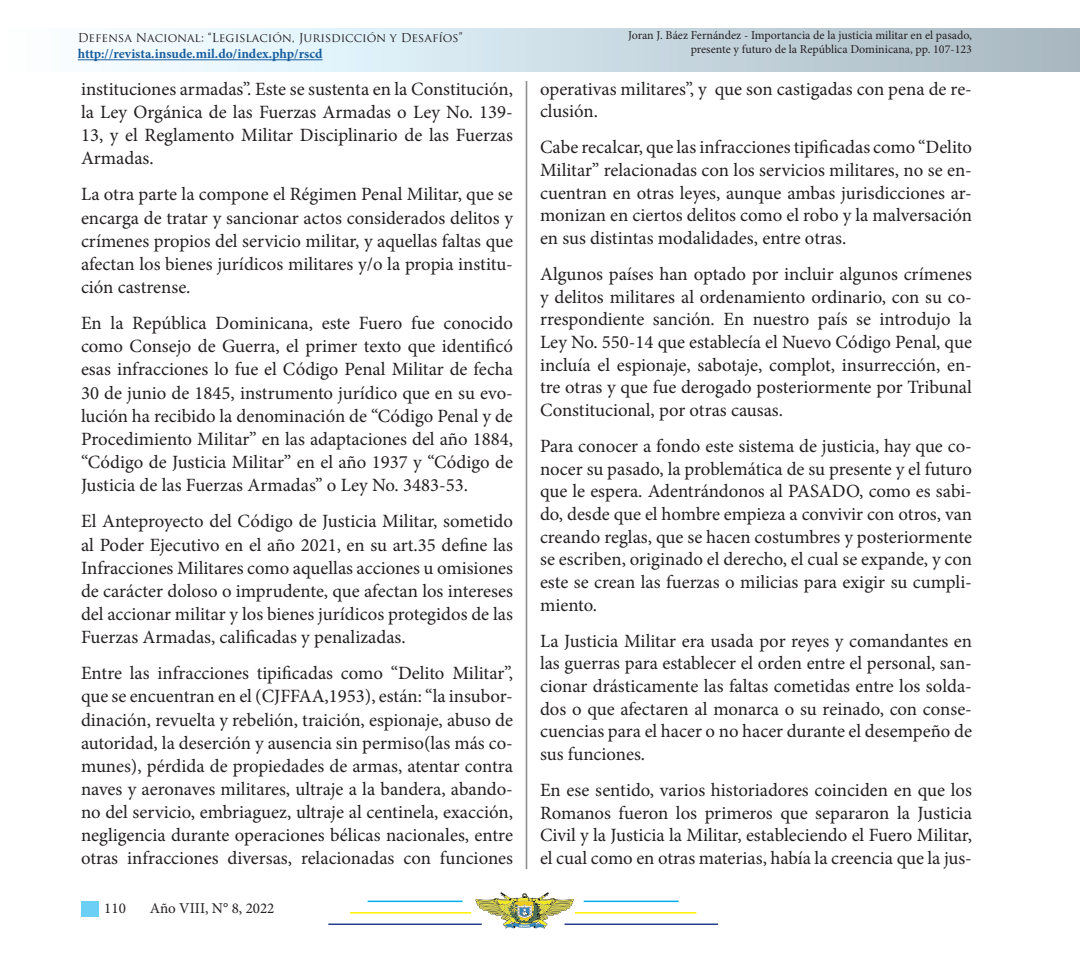
<style>
.page{position:relative;width:1080px;height:972px;background:#fff}
.page>*{position:absolute;margin:0;border:0;box-sizing:border-box;transform-origin:0 0}
.CUERPO{font:18.75px/23.1px "Minion Pro";color:#231f20;text-align:justify}
.t1{font:15px "Minion Pro";color:#231f20}
.t2{font:700 13.5px "Minion Pro";color:#175d9e}
.t3{font:12px/14.4px "Minion Pro";color:#231f20;text-align:right}
.t4{font:12px "Trajan Pro";color:#231f20}
</style>
<div class="page">
<div style="left:81px;top:901px;width:18px;height:16px;background:#6bcff6"></div>
<svg style="left:476px;top:892px;width:98px;height:37px"></svg>
<hr style="left:584px;top:901px;width:95px;height:1px;background:#00aeef">
<hr style="left:575px;top:912px;width:121px;height:2px;background:#fff101">
<hr style="left:565px;top:924px;width:153px;height:1px;background:#253f8e">
<hr style="left:368px;top:901px;width:95px;height:1px;background:#00aeef">
<hr style="left:350px;top:912px;width:121px;height:2px;background:#fff101">
<hr style="left:328px;top:924px;width:154px;height:1px;background:#253f8e">
<div style="left:0;top:28px;width:1080px;height:44px;background:linear-gradient(to right,#fbffff,#a7bac4)"></div>
<hr style="left:78px;top:59px;width:245px;height:1px;background:#175d9e">
<hr style="left:526px;top:81px;width:1px;height:788px;background:#8f8d8d">
<p class="t4" style="left:78px;top:30px;width:387px">Defensa Nacional: “Legislación, Jurisdicción y Desafíos”</p>
<p class="t2" style="left:78px;top:45px;width:246px">http://revista.insude.mil.do/index.php/rscd</p>
<p class="CUERPO" style="left:81px;top:77px;width:434px">instituciones armadas”. Este se sustenta en la Constitución, la Ley Orgánica de las Fuerzas Armadas o Ley No. 139- 13, y el Reglamento Militar Disciplinario de las Fuerzas Armadas.</p>
<p class="CUERPO" style="left:81px;top:183px;width:434px">La otra parte la compone el Régimen Penal Militar, que se encarga de tratar y sancionar actos considerados delitos y crímenes propios del servicio militar, y aquellas faltas que afectan los bienes jurídicos militares y/o la propia institu&shy;ción castrense.</p>
<p class="CUERPO" style="left:81px;top:312px;width:434px">En la República Dominicana, este Fuero fue conocido como Consejo de Guerra, el primer texto que identificó esas infracciones lo fue el Código Penal Militar de fecha 30 de junio de 1845, instrumento jurídico que en su evo&shy;lución ha recibido la denominación de “Código Penal y de Procedimiento Militar” en las adaptaciones del año 1884, “Código de Justicia Militar” en el año 1937 y “Código de Justicia de las Fuerzas Armadas” o Ley No. 3483-53.</p>
<p class="CUERPO" style="left:81px;top:510px;width:434px">El Anteproyecto del Código de Justicia Militar, sometido al Poder Ejecutivo en el año 2021, en su art.35 define las Infracciones Militares como aquellas acciones u omisiones de carácter doloso o imprudente, que afectan los intereses del accionar militar y los bienes jurídicos protegidos de las Fuerzas Armadas, calificadas y penalizadas.</p>
<p class="CUERPO" style="left:81px;top:662px;width:434px">Entre las infracciones tipificadas como “Delito Militar”, que se encuentran en el (CJFFAA,1953), están: “la insubor&shy;dinación, revuelta y rebelión, traición, espionaje, abuso de autoridad, la deserción y ausencia sin permiso(las más co&shy;munes), pérdida de propiedades de armas, atentar contra naves y aeronaves militares, ultraje a la bandera, abando&shy;no del servicio, embriaguez, ultraje al centinela, exacción, negligencia durante operaciones bélicas nacionales, entre otras infracciones diversas, relacionadas con funciones</p>
<p class="t1" style="left:104px;top:898px;width:23px">110</p>
<p class="t1" style="left:150px;top:898px;width:126px">Año VIII, N° 8, 2022</p>
<p class="t3" style="left:628px;top:28px;width:345px">Joran J. Báez Fernández - Importancia de la justicia militar en el pasado, presente y futuro de la República Dominicana, pp. 107-123</p>
<p class="CUERPO" style="left:540px;top:77px;width:434px;line-height:22.6px">operativas militares”, y que son castigadas con pena de re&shy;clusión.</p>
<p class="CUERPO" style="left:540px;top:136px;width:434px;line-height:22.6px">Cabe recalcar, que las infracciones tipificadas como “Delito Militar” relacionadas con los servicios militares, no se en&shy;cuentran en otras leyes, aunque ambas jurisdicciones ar&shy;monizan en ciertos delitos como el robo y la malversación en sus distintas modalidades, entre otras.</p>
<p class="CUERPO" style="left:540px;top:263px;width:434px;line-height:22.6px">Algunos países han optado por incluir algunos crímenes y delitos militares al ordenamiento ordinario, con su co&shy;rrespondiente sanción. En nuestro país se introdujo la Ley No. 550-14 que establecía el Nuevo Código Penal, que incluía el espionaje, sabotaje, complot, insurrección, en&shy;tre otras y que fue derogado posteriormente por Tribunal Constitucional, por otras causas.</p>
<p class="CUERPO" style="left:540px;top:435px;width:434px;line-height:22.6px">Para conocer a fondo este sistema de justicia, hay que co&shy;nocer su pasado, la problemática de su presente y el futuro que le espera. Adentrándonos al PASADO, como es sabi&shy;do, desde que el hombre empieza a convivir con otros, van creando reglas, que se hacen costumbres y posteriormente se escriben, originado el derecho, el cual se expande, y con este se crean las fuerzas o milicias para exigir su cumpli&shy;miento.</p>
<p class="CUERPO" style="left:540px;top:630px;width:434px;line-height:22.6px">La Justicia Militar era usada por reyes y comandantes en las guerras para establecer el orden entre el personal, san&shy;cionar drásticamente las faltas cometidas entre los solda&shy;dos o que afectaren al monarca o su reinado, con conse&shy;cuencias para el hacer o no hacer durante el desempeño de sus funciones.</p>
<p class="CUERPO" style="left:540px;top:779px;width:434px;line-height:22.6px">En ese sentido, varios historiadores coinciden en que los Romanos fueron los primeros que separaron la Justicia Civil y la Justicia la Militar, estableciendo el Fuero Militar, el cual como en otras materias, había la creencia que la jus-</p>
</div>
